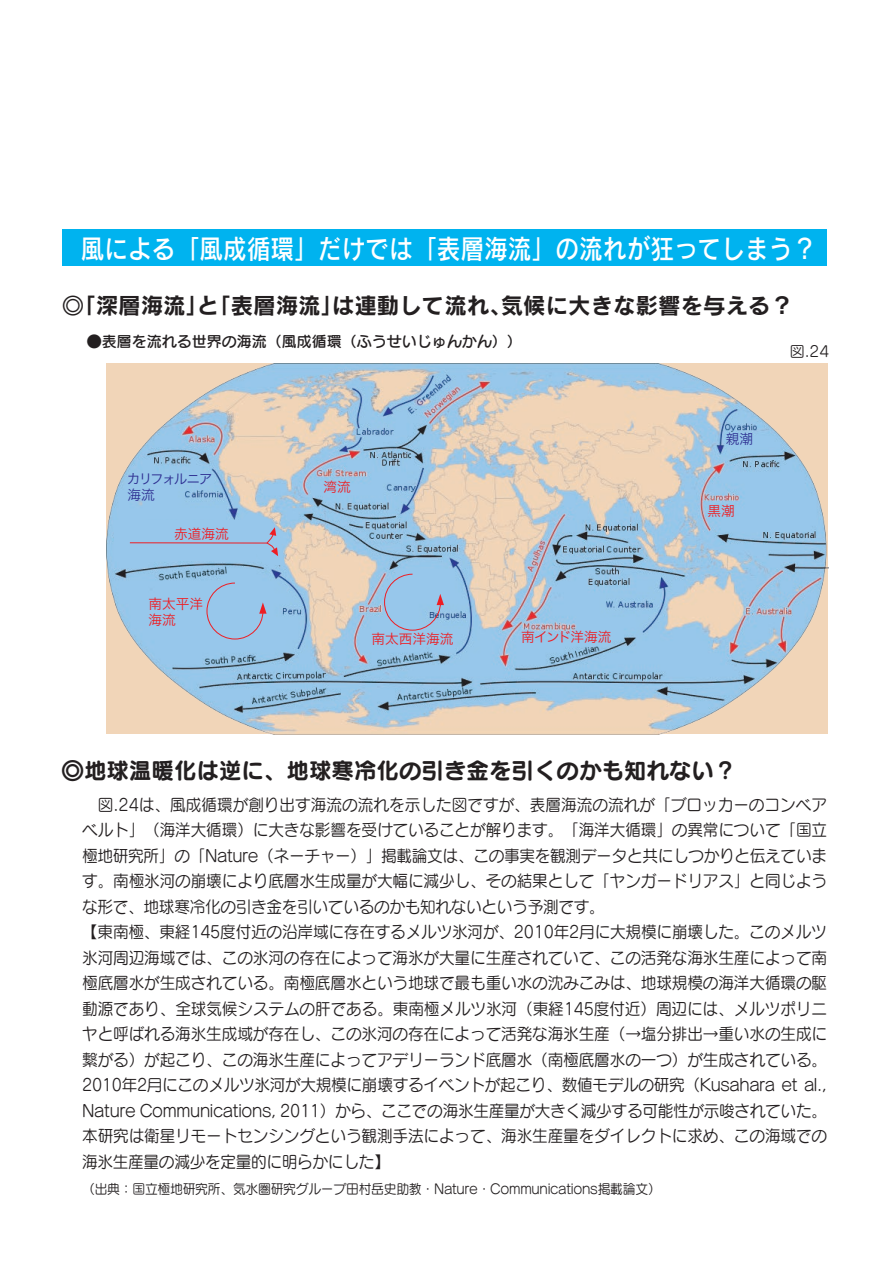
<style>
.page{position:relative;width:893px;height:1263px;background:#fff}
.page>*{position:absolute;margin:0;border:0;box-sizing:border-box;transform-origin:0 0}
.t1{font:27px "Rodin CID DB";color:#fff;scale:.88 1}
.t2{font:22.5px "Rodin CID B";color:#231f20}
.t3{font:22.5px "Seurat CID B";color:#231f20}
.t4{font:16.5px/25.5px "Seurat CID M";letter-spacing:-.01em;color:#231f20;scale:.95 1}
.t5{font:15px "Seurat CID DB";color:#231f20}
.t6{font:15px "Seurat CID M";color:#231f20}
.t7{font:13.65px/16.4px "Hira Kaku Pro W3";color:#ee1d23}
.t8{font:13.65px/16.4px "Hira Kaku Pro W3";letter-spacing:-.13em;color:#2e3092}
.t9{font:13.65px "Hira Kaku Pro W3";letter-spacing:-.05em;color:#ee1d23}
.t10{font:13.65px "Hira Kaku Pro W3";letter-spacing:-.11em;color:#2e3092}
.t11{font:13.5px "Seurat CID M";letter-spacing:-.02em;color:#231f20;scale:.95 1}
</style>
<div class="page">
<img style="left:106px;top:363px;width:722px;height:371px">
<svg style="left:384px;top:573px;width:60px;height:58px;background:#9abddf"></svg>
<svg style="left:206px;top:582px;width:61px;height:58px;background:#9bbee1"></svg>
<div style="left:114px;top:521px;width:141px;height:40px;background:#97c7eb"></div>
<svg style="left:129px;top:511px;width:156px;height:55px"></svg>
<div style="left:63px;top:230px;width:764px;height:36px;background:#00b3ef"></div>
<h1 class="t1" style="left:81px;top:231px;width:837px">風による「風成循環」だけでは「表層海流」の流れが狂ってしまう？</h1>
<h2 class="t2" style="left:62px;top:291px;width:733px">◎「深層海流」と「表層海流」は連動して流れ、気候に大きな影響を与える？</h2>
<p class="t5" style="left:87px;top:331px;width:436px">●表層を流れる世界の海流（風成循環（ふうせいじゅんかん））</p>
<p class="t8" style="left:127px;top:469px;width:87px">カリフォルニア海流</p>
<p class="t7" style="left:174px;top:525px;width:56px">赤道海流</p>
<p class="t7" style="left:149px;top:595px;width:56px">南太平洋海流</p>
<p class="t7" style="left:323px;top:478px;width:29px">湾流</p>
<p class="t7" style="left:371px;top:630px;width:84px">南太西洋海流</p>
<p class="t9" style="left:521px;top:625px;width:92px">南インド洋海流</p>
<p class="t10" style="left:726px;top:427px;width:29px">親潮</p>
<p class="t7" style="left:707px;top:502px;width:29px">黒潮</p>
<p class="t6" style="left:790px;top:341px;width:41px">図.24</p>
<h2 class="t3" style="left:62px;top:755px;width:676px">◎地球温暖化は逆に、地球寒冷化の引き金を引くのかも知れない？</h2>
<p class="t4" style="left:82px;top:791px;width:786px">　図.24は、風成循環が創り出す海流の流れを示した図ですが、表層海流の流れが「ブロッカーのコンベアベルト」（海洋大循環）に大きな影響を受けていることが解ります。「海洋大循環」の異常について「国立極地研究所」の「Nature（ネーチャー）」掲載論文は、この事実を観測データと共にしつかりと伝えています。南極氷河の崩壊により底層水生成量が大幅に減少し、その結果として「ヤンガードリアス」と同じような形で、地球寒冷化の引き金を引いているのかも知れないという予測です。<br>【東南極、東経145度付近の沿岸域に存在するメルツ氷河が、2010年2月に大規模に崩壊した。このメルツ氷河周辺海域では、この氷河の存在によって海氷が大量に生産されていて、この活発な海氷生産によって南極底層水が生成されている。南極底層水という地球で最も重い水の沈みこみは、地球規模の海洋大循環の駆動源であり、全球気候システムの肝である。東南極メルツ氷河（東経145度付近）周辺には、メルツポリニヤと呼ばれる海氷生成域が存在し、この氷河の存在によって活発な海氷生産（→塩分排出→重い水の生成に繋がる）が起こり、この海氷生産によってアデリーランド底層水（南極底層水の一つ）が生成されている。2010年2月にこのメルツ氷河が大規模に崩壊するイベントが起こり、数値モデルの研究（Kusahara et al., Nature Communications, 2011）から、ここでの海氷生産量が大きく減少する可能性が示唆されていた。本研究は衛星リモートセンシングという観測手法によって、海氷生産量をダイレクトに求め、この海域での海氷生産量の減少を定量的に明らかにした】</p>
<p class="t11" style="left:82px;top:1180px;width:611px">（出典：国立極地研究所、気水圏研究グループ田村岳史助教・Nature・Communications掲載論文）</p>
</div>
